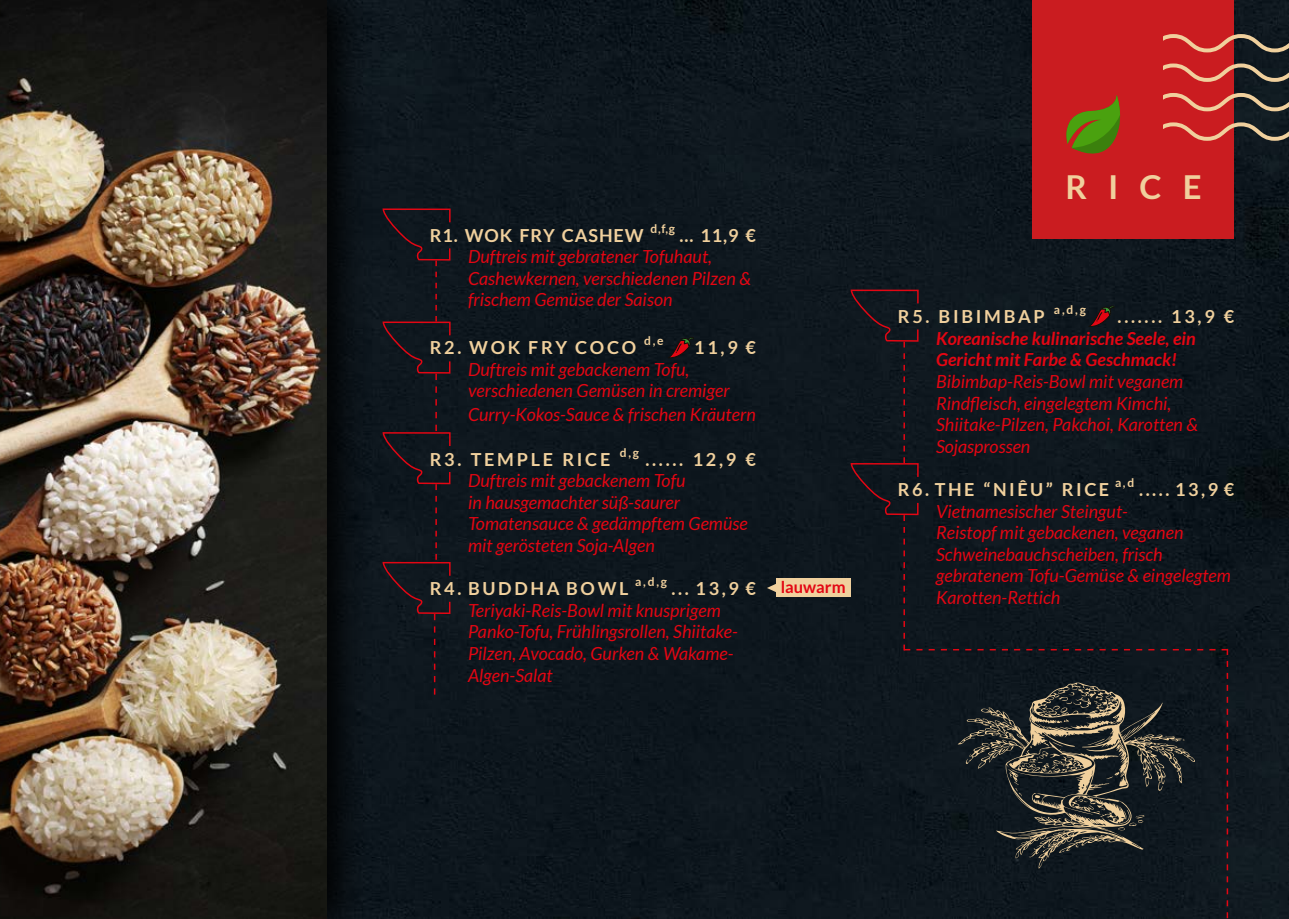
<style>
.page{position:relative;width:1289px;height:919px;background:#fff}
.page>*{position:absolute;margin:0;border:0;box-sizing:border-box;transform-origin:0 0}
.t1{font:700 33px "Lato";color:#f0d09d}
.t2{font:italic 18px/21.6px "Lato";color:#e30613}
.t3{font:700 18px "Lato";letter-spacing:.15em;color:#f0d09d}
.t4{font:italic 700 18px/21.6px "Lato";color:#e30613}
.t5{font:700 18px "Lato";letter-spacing:.05em;color:#f0d09d}
.t6{font:700 16.5px "Lato";color:#e30613}
.t7{font:700 12px "Lato";color:#f0d09d}
</style>
<div class="page">
<div style="left:373px;top:0;width:915px;height:918px;background:#0e171e"></div>
<div style="left:1032px;top:0;width:202px;height:238px;background:#ca1c20"></div>
<svg style="left:1163px;top:32px;width:125px;height:111px"></svg>
<svg style="left:326px;top:0;width:47px;height:918px;background:#090f14"></svg>
<img style="left:0;top:0;width:326px;height:918px">
<svg style="left:849px;top:289px;width:379px;height:629px;background:#151c21"></svg>
<svg style="left:1066px;top:95px;width:55px;height:59px"></svg>
<svg style="left:667px;top:337px;width:27px;height:21px"></svg>
<div style="left:382px;top:208px;width:69px;height:486px;background:#0f171e"></div>
<div style="left:775px;top:578px;width:75px;height:19px;background:#f0d09d"></div>
<svg style="left:767px;top:583px;width:9px;height:9px"></svg>
<p class="t5" style="left:430px;top:225px;width:215px">R1. WOK FRY CASHEW</p>
<p class="t7" style="left:650px;top:221px;width:26px">d,f,g</p>
<p class="t3" style="left:679px;top:225px;width:78px">... 11,9 €</p>
<p class="t2" style="left:468px;top:246px;width:284px">Duftreis mit gebratener Tofuhaut,<br>Cashewkernen, verschiedenen Pilzen &amp; frischem Gemüse der Saison</p>
<p class="t3" style="left:430px;top:337px;width:208px">R2. WOK FRY COCO</p>
<p class="t7" style="left:644px;top:333px;width:21px">d,e</p>
<p class="t3" style="left:694px;top:337px;width:63px">11,9 €</p>
<p class="t2" style="left:468px;top:358px;width:263px">Duftreis mit gebackenem Tofu, verschiedenen Gemüsen in cremiger</p>
<p class="t2" style="left:468px;top:403px;width:289px">Curry-Kokos-Sauce &amp; frischen Kräutern</p>
<p class="t3" style="left:430px;top:448px;width:182px">R3. TEMPLE RICE</p>
<p class="t7" style="left:620px;top:445px;width:21px">d,g</p>
<p class="t3" style="left:645px;top:448px;width:112px">...... 12,9 €</p>
<p class="t2" style="left:468px;top:470px;width:281px">Duftreis mit gebackenem Tofu<br>in hausgemachter süß-saurer<br>Tomatensauce &amp; gedämpftem Gemüse mit gerösteten Soja-Algen</p>
<p class="t3" style="left:430px;top:578px;width:200px">R4. BUDDHA BOWL</p>
<p class="t7" style="left:635px;top:575px;width:33px">a,d,g</p>
<p class="t3" style="left:671px;top:578px;width:86px">... 13,9 €</p>
<p class="t2" style="left:468px;top:600px;width:271px">Teriyaki-Reis-Bowl mit knusprigem<br>Panko-Tofu, Frühlingsrollen, Shiitake-<br>Pilzen, Avocado, Gurken &amp; Wakame-<br>Algen-Salat</p>
<p class="t6" style="left:780px;top:577px;width:66px">lauwarm</p>
<h1 class="t1" style="left:1065px;top:168px;width:138px">RICE</h1>
<p class="t3" style="left:897px;top:306px;width:148px">R5. BIBIMBAP</p>
<p class="t7" style="left:1053px;top:303px;width:33px">a,d,g</p>
<p class="t3" style="left:1117px;top:306px;width:118px">....... 13,9 €</p>
<p class="t4" style="left:936px;top:327px;width:261px">Koreanische kulinarische Seele, ein<br>Gericht mit Farbe &amp; Geschmack!</p>
<p class="t2" style="left:936px;top:371px;width:264px">Bibimbap-Reis-Bowl mit veganem<br>Rindfleisch, eingelegtem Kimchi,<br>Shiitake-Pilzen, Pakchoi, Karotten &amp;<br>Sojasprossen</p>
<p class="t3" style="left:897px;top:479px;width:213px">R6. THE “NIÊU” RICE</p>
<p class="t7" style="left:1114px;top:475px;width:21px">a,d</p>
<p class="t3" style="left:1139px;top:479px;width:97px">..... 13,9 €</p>
<p class="t2" style="left:936px;top:500px;width:296px">Vietnamesischer Steingut-<br>Reistopf mit gebackenen, veganen<br>Schweinebauchscheiben, frisch gebratenem Tofu-Gemüse &amp; eingelegtem<br>Karotten-Rettich</p>
</div>
